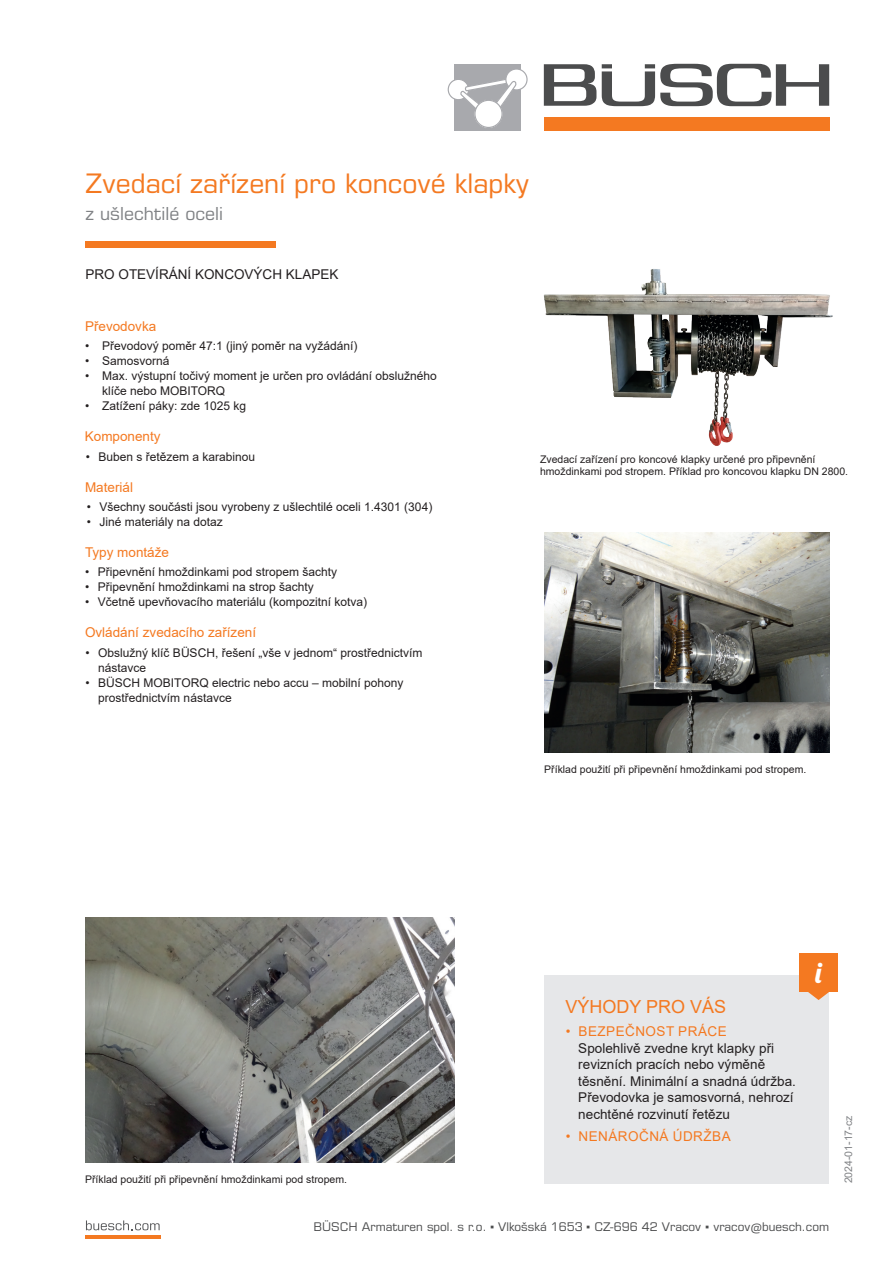
<style>
.page{position:relative;width:893px;height:1263px;background:#fff}
.page>*{position:absolute;margin:0;border:0;box-sizing:border-box;transform-origin:0 0}
.t1{font:28.5px "Lobster";color:#fff}
.t2{font:27px "Eurostile LT Pro";color:#f47921}
.t3{font:18px "Eurostile LT Pro";color:#808285}
.t4{font:18px "Arial";color:#f47921}
.t5{font:13.5px/16.5px "Arial";color:#231f20}
.t6{font:13.5px "Arial";color:#f47921}
.t7{font:13.5px "Arial";letter-spacing:.035em;color:#f47921}
.t8{font:12px/15px "Arial";color:#231f20}
.t9{font:12px "Eurostile LT Pro";color:#4b4c4d}
.t10{font:10.5px/12.6px "Arial";color:#231f20}
.t11{font:10.5px "Arial";color:#808285}
.s1{font-family:"Arial"}
</style>
<div class="page">
<div style="left:85px;top:241px;width:191px;height:6px;background:#f47921"></div>
<svg style="left:544px;top:64px;width:52px;height:42px"></svg>
<svg style="left:602px;top:64px;width:227px;height:42px"></svg>
<div style="left:544px;top:118px;width:285px;height:13px;background:#f47921"></div>
<div style="left:454px;top:64px;width:66px;height:67px;background:#a8a9ad"></div>
<div style="left:448px;top:79px;width:21px;height:21px;background:#fff;border-radius:50%"></div>
<div style="left:448px;top:79px;width:21px;height:21px;border:1px solid #a8a9ad;border-radius:50%"></div>
<div style="left:473px;top:99px;width:31px;height:30px;background:#a8a9ad;border:1px solid #a8a9ad;border-radius:50%"></div>
<div style="left:506px;top:69px;width:21px;height:21px;background:#fff;border-radius:50%"></div>
<div style="left:505px;top:68px;width:23px;height:22px;border:1px solid #a8a9ad;border-radius:50%"></div>
<svg style="left:458px;top:76px;width:59px;height:38px"></svg>
<div style="left:474px;top:100px;width:29px;height:28px;background:#fff;border:1px solid #a8a9ad;border-radius:50%"></div>
<svg style="left:86px;top:1220px;width:74px;height:10px"></svg>
<hr style="left:85px;top:1236px;width:75px;height:3px;background:#f47921">
<div style="left:544px;top:974px;width:285px;height:209px;background:#e6e7e9"></div>
<svg style="left:806px;top:991px;width:25px;height:9px"></svg>
<div style="left:799px;top:953px;width:39px;height:38px;background:#f47921"></div>
<img style="left:544px;top:269px;width:289px;height:177px">
<img style="left:544px;top:533px;width:285px;height:219px">
<img style="left:85px;top:917px;width:370px;height:246px">
<h2 class="t2" style="left:86px;top:167px;width:445px">Zvedací zařízení pro koncové klapky</h2>
<h3 class="t3" style="left:86px;top:203px;width:139px">z ušlechtilé oceli</h3>
<p class="t5" style="left:86px;top:265px;width:254px">PRO OTEVÍRÁNÍ KONCOVÝCH KLAPEK</p>
<p class="t6" style="left:85px;top:317px;width:73px">Převodovka</p>
<p class="t8" style="left:85px;top:338px;width:274px">• Převodový poměr 47:1 (jiný poměr na vyžádání)</p>
<p class="t8" style="left:85px;top:353px;width:86px">• Samosvorná</p>
<p class="t8" style="left:102px;top:368px;width:336px;text-indent:-17px">• Max. výstupní točivý moment je určen pro ovládání obslužného klíče nebo MOBITORQ</p>
<p class="t8" style="left:85px;top:398px;width:163px">• Zatížení páky: zde 1025 kg</p>
<p class="t6" style="left:85px;top:427px;width:77px">Komponenty</p>
<p class="t8" style="left:86px;top:449px;width:171px">• Buben s řetězem a karabinou</p>
<p class="t6" style="left:85px;top:478px;width:50px">Materiál</p>
<p class="t8" style="left:87px;top:499px;width:347px">• Všechny součásti jsou vyrobeny z ušlechtilé oceli 1.4301 (304)</p>
<p class="t8" style="left:87px;top:514px;width:138px">• Jiné materiály na dotaz</p>
<p class="t6" style="left:85px;top:543px;width:86px">Typy montáže</p>
<p class="t8" style="left:85px;top:564px;width:254px">• Připevnění hmoždinkami pod stropem šachty</p>
<p class="t8" style="left:85px;top:579px;width:230px">• Připevnění hmoždinkami na strop šachty</p>
<p class="t8" style="left:85px;top:594px;width:284px">• Včetně upevňovacího materiálu (kompozitní kotva)</p>
<p class="t6" style="left:85px;top:623px;width:173px">Ovládání zvedacího zařízení</p>
<p class="t8" style="left:98px;top:645px;width:326px;text-indent:-13px">• Obslužný klíč BÜSCH, řešení „vše v jednom“ prostřednictvím nástavce</p>
<p class="t8" style="left:98px;top:675px;width:307px;text-indent:-13px">• BÜSCH MOBITORQ electric nebo accu – mobilní pohony prostřednictvím nástavce</p>
<p class="t10" style="left:85px;top:1173px;width:264px">Příklad použití při připevnění hmoždinkami pod stropem.</p>
<p class="t10" style="left:540px;top:453px;width:310px">Zvedací zařízení pro koncové klapky určené pro připevnění hmoždinkami pod stropem. Příklad pro koncovou klapku DN 2800.</p>
<p class="t10" style="left:544px;top:763px;width:264px">Příklad použití při připevnění hmoždinkami pod stropem.</p>
<h3 class="t4" style="left:566px;top:994px;width:162px">VÝHODY PRO VÁS</h3>
<p class="t7" style="left:566px;top:1022px;width:162px">• BEZPEČNOST PRÁCE</p>
<p class="t5" style="left:578px;top:1039px;width:219px">Spolehlivě zvedne kryt klapky při revizních pracích nebo výměně těsnění. Minimální a snadná údržba.<br>Převodovka je samosvorná, nehrozí nechtěné rozvinutí řetězu</p>
<p class="t7" style="left:566px;top:1127px;width:166px">• NENÁROČNÁ ÚDRŽBA</p>
<h1 class="t1" style="left:816px;top:955px;width:7px">i</h1>
<p class="t11" style="left:841px;top:1183px;width:69px;rotate:-90deg">2024-01-17-cz</p>
<p class="t9" style="left:314px;top:1220px;width:517px">BÜSCH Armaturen spol. s r.o. <span class="s1">▪</span> Vlkošská 1653 <span class="s1">▪</span> CZ-696 42 Vracov <span class="s1">▪</span> vracov@buesch.com</p>
</div>
